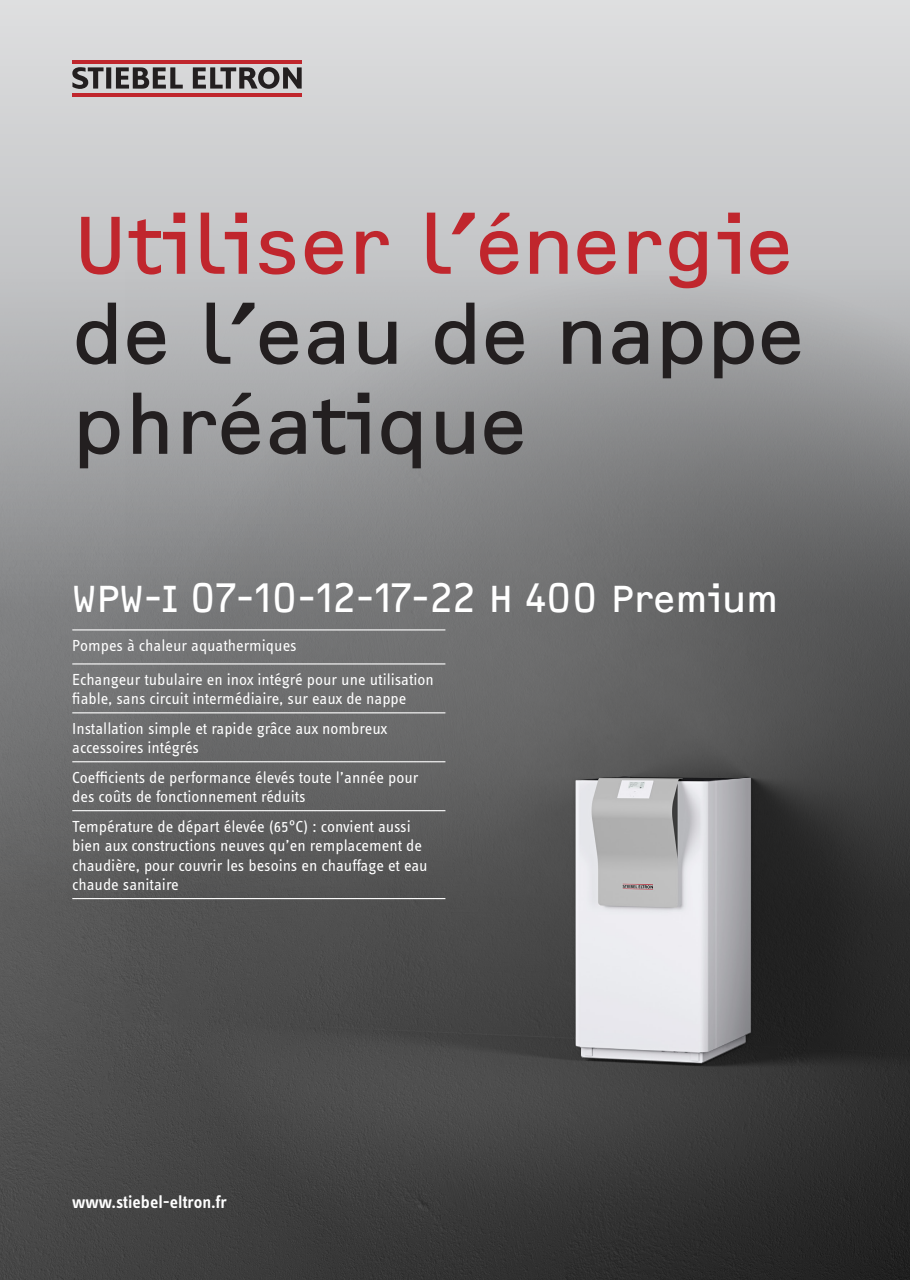
<style>
.page{position:relative;width:910px;height:1280px;background:#fff}
.page>*{position:absolute;margin:0;border:0;box-sizing:border-box;transform-origin:0 0}
.t1{font:84px/90px "F2 FOCR Bczyk Com";color:#231f20}
.t2{font:84px "F2 FOCR Bczyk Com";color:#c0262d}
.t3{font:39px "F2 FOCR Bczyk Com";color:#fff}
.t4{font:600 18px "STE Info Text";color:#fff}
.t5{font:16.5px/19.5px "STE Info Text";color:#fff}
</style>
<div class="page">
<img style="left:0;top:0;width:910px;height:1280px">
<img style="left:125px;top:270px;width:785px;height:1010px">
<img style="left:575px;top:776px;width:176px;height:287px">
<hr style="left:72px;top:629px;width:373px;height:1px;background:#fff">
<hr style="left:72px;top:663px;width:373px;height:1px;background:#fff">
<hr style="left:72px;top:712px;width:373px;height:1px;background:#fff">
<hr style="left:72px;top:761px;width:373px;height:1px;background:#fff">
<hr style="left:72px;top:810px;width:373px;height:1px;background:#fff">
<hr style="left:72px;top:898px;width:373px;height:1px;background:#fff">
<hr style="left:72px;top:60px;width:230px;height:3px;background:#c0262d">
<hr style="left:72px;top:93px;width:230px;height:3px;background:#c0262d">
<svg style="left:116px;top:67px;width:67px;height:22px"></svg>
<div style="left:106px;top:67px;width:5px;height:22px;background:#231f20"></div>
<svg style="left:193px;top:67px;width:109px;height:22px;background:#777677"></svg>
<svg style="left:72px;top:67px;width:32px;height:22px"></svg>
<p class="t2" style="left:72px;top:197px;width:722px">Utiliser l’énergie</p>
<p class="t1" style="left:72px;top:291px;width:734px">de l’eau de nappe phréatique</p>
<p class="t3" style="left:72px;top:577px;width:708px">WPW-I 07-10-12-17-22 H 400 Premium</p>
<p class="t5" style="left:72px;top:635px;width:226px">Pompes à chaleur aquathermiques</p>
<p class="t5" style="left:72px;top:669px;width:363px">Echangeur tubulaire en inox intégré pour une utilisation fiable, sans circuit intermédiaire, sur eaux de nappe</p>
<p class="t5" style="left:72px;top:718px;width:317px">Installation simple et rapide grâce aux nombreux</p>
<p class="t5" style="left:72px;top:738px;width:128px">accessoires intégrés</p>
<p class="t5" style="left:72px;top:767px;width:348px">Coefficients de performance élevés toute l’année pour des coûts de fonctionnement réduits</p>
<p class="t5" style="left:72px;top:816px;width:357px">Température de départ élevée (65°C) : convient aussi bien aux constructions neuves qu’en remplacement de chaudière, pour couvrir les besoins en chauffage et eau chaude sanitaire</p>
<p class="t4" style="left:72px;top:1191px;width:156px">www.stiebel-eltron.fr</p>
</div>
